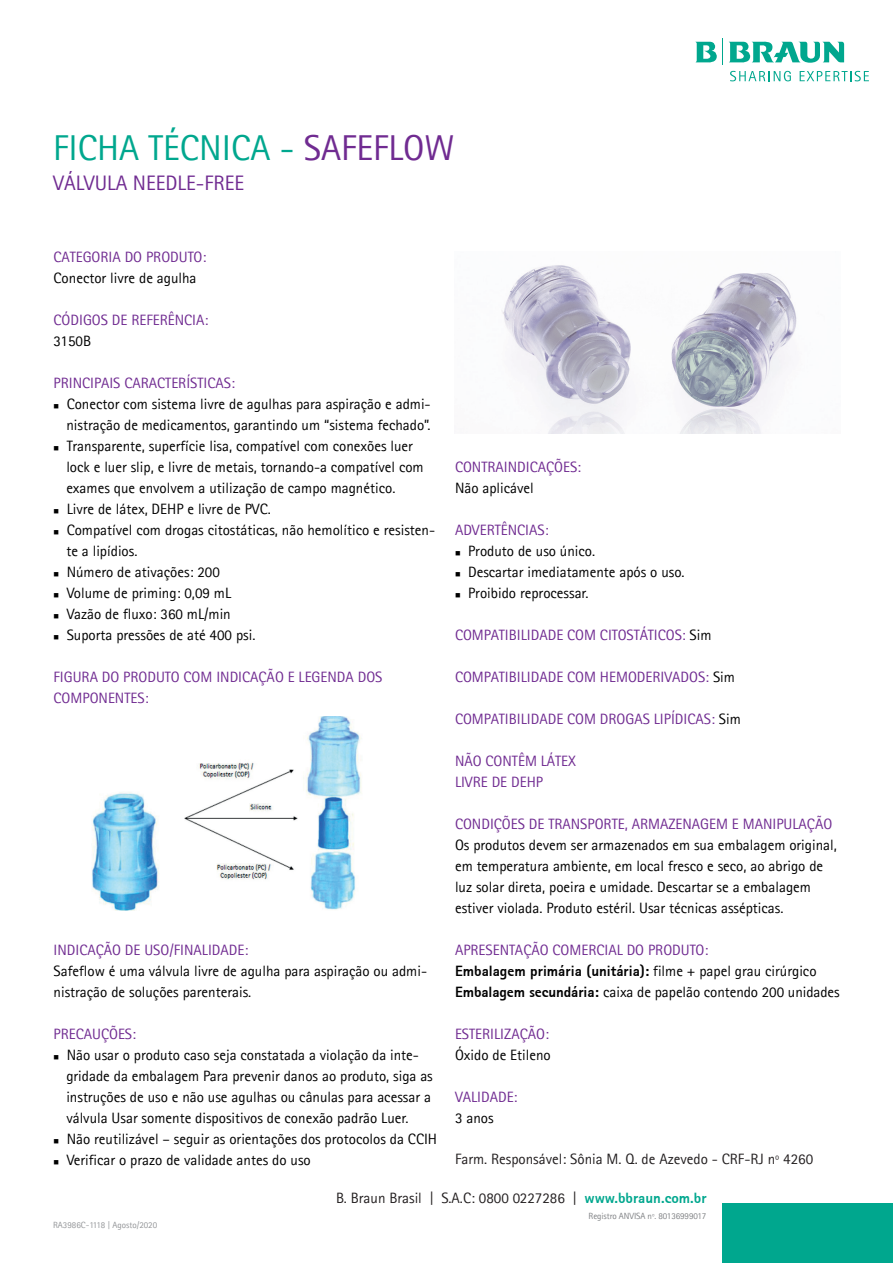
<style>
.page{position:relative;width:893px;height:1263px;background:#fff}
.page>*{position:absolute;margin:0;border:0;box-sizing:border-box;transform-origin:0 0}
.t1{font:36px "Rotis Sans Serif";color:#00a78e}
.t2{font:21px "Rotis Sans Serif";color:#702b91}
.t3{font:15px/21px "Rotis Sans Serif";color:#000}
.t4{font:15px/21px "Rotis Sans Serif";color:#702b91}
.t5{font:15px "Rotis Sans Serif";color:#231f20}
.t6{font:9px "Rotis Sans Serif";letter-spacing:-.01em;color:#808285}
.t7{font:9px "Rotis Sans Serif";color:#939598}
.s1{color:#702b91}
.s2{color:#000}
.s3{font-weight:700}
.s4{font-weight:700;color:#00a78e}
</style>
<div class="page">
<img style="left:502px;top:265px;width:295px;height:169px">
<svg style="left:730px;top:71px;width:61px;height:10px"></svg>
<svg style="left:800px;top:71px;width:69px;height:10px"></svg>
<svg style="left:729px;top:41px;width:115px;height:22px"></svg>
<svg style="left:695px;top:39px;width:28px;height:26px"></svg>
<img style="left:92px;top:717px;width:269px;height:193px">
<div style="left:723px;top:1203px;width:170px;height:60px;background:#00a78e"></div>
<h1 class="t1" style="left:53px;top:126px;width:403px">FICHA TÉCNICA - <span class="s1">SAFEFLOW</span></h1>
<h2 class="t2" style="left:53px;top:170px;width:192px">VÁLVULA NEEDLE-FREE</h2>
<p class="t4" style="left:54px;top:246px;width:154px">CATEGORIA DO PRODUTO:</p>
<p class="t3" style="left:54px;top:267px;width:145px">Conector livre de agulha</p>
<p class="t4" style="left:54px;top:309px;width:156px">CÓDIGOS DE REFERÊNCIA:</p>
<p class="t3" style="left:54px;top:330px;width:39px">3150B</p>
<p class="t4" style="left:54px;top:372px;width:183px">PRINCIPAIS CARACTERÍSTICAS:</p>
<p class="t3" style="left:54px;top:393px;width:379px;text-align:right">■ Conector com sistema livre de agulhas para aspiração e admi&shy;nistração de medicamentos, garantindo um “sistema fechado”.</p>
<p class="t3" style="left:66px;top:435px;width:359px;text-indent:-13px">■ Transparente, superfície lisa, compatível com conexões luer lock e luer slip, e livre de metais, tornando-a compatível com exames que envolvem a utilização de campo magnético.</p>
<p class="t3" style="left:54px;top:498px;width:219px">■ Livre de látex, DEHP e livre de PVC.</p>
<p class="t3" style="left:66px;top:519px;width:370px;text-indent:-13px">■ Compatível com drogas citostáticas, não hemolítico e resisten&shy;te a lipídios.</p>
<p class="t3" style="left:54px;top:561px;width:168px">■ Número de ativações: 200</p>
<p class="t3" style="left:54px;top:582px;width:179px">■ Volume de priming: 0,09 mL</p>
<p class="t3" style="left:54px;top:603px;width:179px">■ Vazão de fluxo: 360 mL/min</p>
<p class="t3" style="left:54px;top:624px;width:203px">■ Suporta pressões de até 400 psi.</p>
<p class="t4" style="left:54px;top:666px;width:330px">FIGURA DO PRODUTO COM INDICAÇÃO E LEGENDA DOS<br>COMPONENTES:</p>
<p class="t4" style="left:54px;top:939px;width:196px">INDICAÇÃO DE USO/FINALIDADE:</p>
<p class="t3" style="left:54px;top:960px;width:375px">Safeflow é uma válvula livre de agulha para aspiração ou admi&shy;nistração de soluções parenterais.</p>
<p class="t4" style="left:54px;top:1023px;width:84px">PRECAUÇÕES:</p>
<p class="t3" style="left:66px;top:1044px;width:368px;text-indent:-13px">■ Não usar o produto caso seja constatada a violação da inte&shy;gridade da embalagem Para prevenir danos ao produto, siga as instruções de uso e não use agulhas ou cânulas para acessar a válvula Usar somente dispositivos de conexão padrão Luer.</p>
<p class="t3" style="left:54px;top:1128px;width:385px">■ Não reutilizável – seguir as orientações dos protocolos da CCIH</p>
<p class="t3" style="left:54px;top:1149px;width:259px">■ Verificar o prazo de validade antes do uso</p>
<p class="t4" style="left:455px;top:456px;width:128px">CONTRAINDICAÇÕES:</p>
<p class="t3" style="left:455px;top:477px;width:80px">Não aplicável</p>
<p class="t4" style="left:455px;top:519px;width:95px">ADVERTÊNCIAS:</p>
<p class="t3" style="left:455px;top:540px;width:142px">■ Produto de uso único.</p>
<p class="t3" style="left:455px;top:561px;width:231px">■ Descartar imediatamente após o uso.</p>
<p class="t3" style="left:455px;top:582px;width:135px">■ Proibido reprocessar.</p>
<p class="t4" style="left:455px;top:624px;width:258px">COMPATIBILIDADE COM CITOSTÁTICOS: <span class="s2">Sim</span></p>
<p class="t4" style="left:455px;top:666px;width:281px">COMPATIBILIDADE COM HEMODERIVADOS: <span class="s2">Sim</span></p>
<p class="t4" style="left:455px;top:708px;width:287px">COMPATIBILIDADE COM DROGAS LIPÍDICAS: <span class="s2">Sim</span></p>
<p class="t4" style="left:455px;top:750px;width:122px">NÃO CONTÊM LÁTEX<br>LIVRE DE DEHP</p>
<p class="t4" style="left:455px;top:813px;width:379px">CONDIÇÕES DE TRANSPORTE, ARMAZENAGEM E MANIPULAÇÃO</p>
<p class="t3" style="left:455px;top:834px;width:383px">Os produtos devem ser armazenados em sua embalagem original, em temperatura ambiente, em local fresco e seco, ao abrigo de luz solar direta, poeira e umidade. Descartar se a embalagem estiver violada. Produto estéril. Usar técnicas assépticas.</p>
<p class="t3" style="left:455px;top:939px;width:386px"><span class="s1">APRESENTAÇÃO COMERCIAL DO PRODUTO:<br></span><span class="s3">Embalagem primária (unitária):</span> filme + papel grau cirúrgico<br><span class="s3">Embalagem secundária:</span> caixa de papelão contendo 200 unidades</p>
<p class="t4" style="left:455px;top:1023px;width:95px">ESTERILIZAÇÃO:</p>
<p class="t3" style="left:455px;top:1044px;width:97px">Óxido de Etileno</p>
<p class="t4" style="left:455px;top:1086px;width:64px">VALIDADE:</p>
<p class="t3" style="left:455px;top:1107px;width:40px">3 anos</p>
<p class="t5" style="left:455px;top:1150px;width:360px">Farm. Responsável: Sônia M. Q. de Azevedo - CRF-RJ nº 4260</p>
<p class="t7" style="left:53px;top:1219px;width:106px">RA3986C-1118 | Agosto/2020</p>
<p class="t5" style="left:336px;top:1189px;width:372px">B. Braun Brasil | S.A.C: 0800 0227286 | <span class="s4">www.bbraun.com.br</span></p>
<p class="t6" style="left:589px;top:1211px;width:119px">Registro ANVISA nº. 80136999017</p>
</div>
